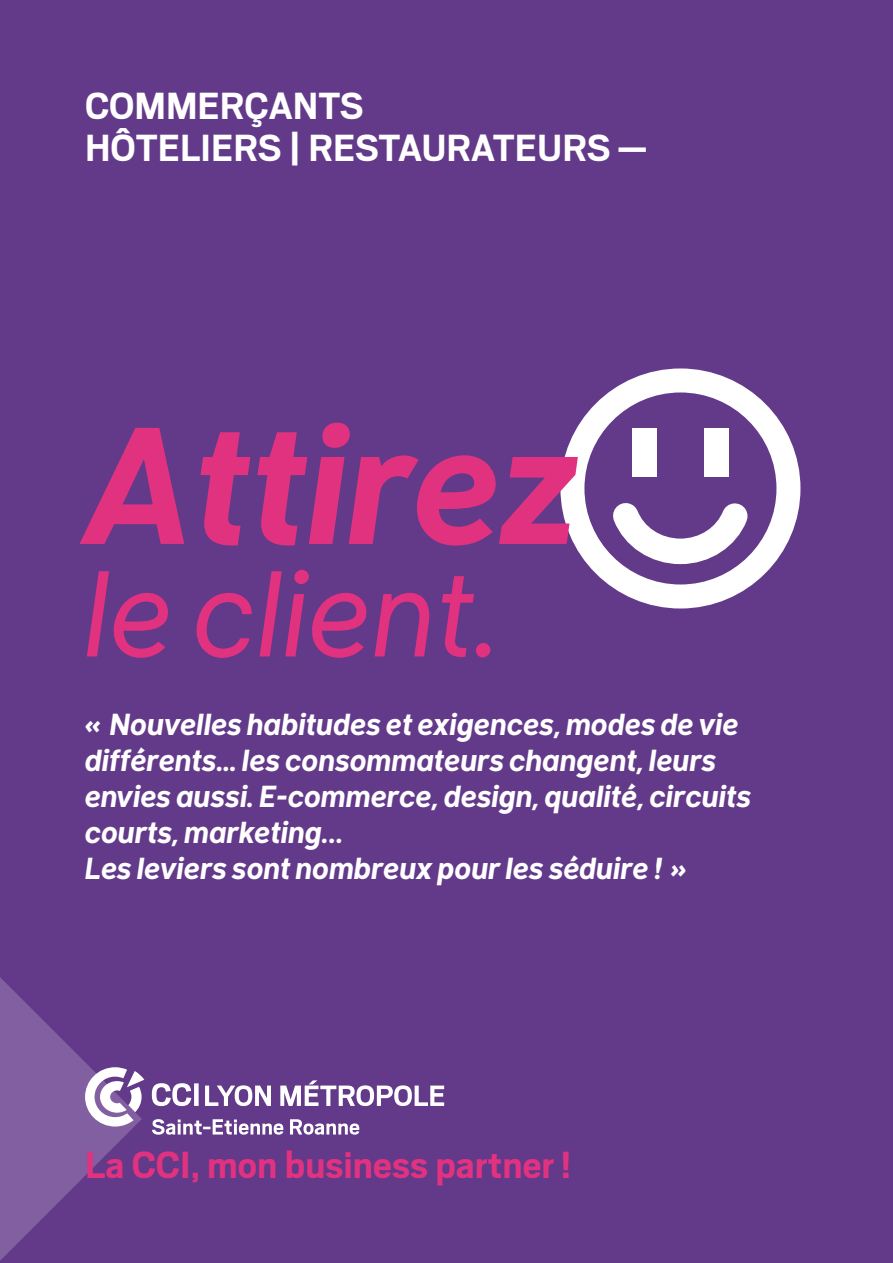
<style>
.page{position:relative;width:893px;height:1263px;background:#633989}
.page>*{position:absolute;margin:0;border:0;box-sizing:border-box;transform-origin:0 0}
.t1{font:italic 700 163.5px "Klima";color:#e13280}
.t2{font:italic 120px "Klima";color:#e13280}
.t3{font:700 42px "Scout";color:#fff}
.t4{font:700 42px "Scout";color:#e13280}
.t5{font:italic 700 30px/36px "Klima";color:#fff}
</style>
<div class="page">
<svg style="left:0;top:977px;width:135px;height:284px;fill:#805f9f"></svg>
<svg style="left:85px;top:1067px;width:59px;height:59px"></svg>
<svg style="left:152px;top:1080px;width:292px;height:26px"></svg>
<svg style="left:152px;top:1119px;width:207px;height:16px"></svg>
<svg style="left:560px;top:368px;width:240px;height:240px"></svg>
<div style="left:632px;top:428px;width:24px;height:48px;background:#fff"></div>
<div style="left:704px;top:428px;width:24px;height:48px;background:#fff"></div>
<svg style="left:593px;top:483px;width:175px;height:94px"></svg>
<p class="t3" style="left:85px;top:78px;width:280px">COMMERÇANTS</p>
<p class="t3" style="left:85px;top:120px;width:563px">HÔTELIERS | RESTAURATEURS —</p>
<p class="t1" style="left:85px;top:362px;width:496px">Attirez</p>
<p class="t2" style="left:85px;top:526px;width:417px">le client.</p>
<p class="t5" style="left:85px;top:704px;width:668px">« Nouvelles habitudes et exigences, modes de vie différents... les consommateurs changent, leurs envies aussi. E-commerce, design, qualité, circuits courts, marketing…</p>
<p class="t5" style="left:85px;top:848px;width:604px">Les leviers sont nombreux pour les séduire ! »</p>
<p class="t4" style="left:85px;top:1137px;width:488px">La CCI, mon business partner!</p>
</div>
